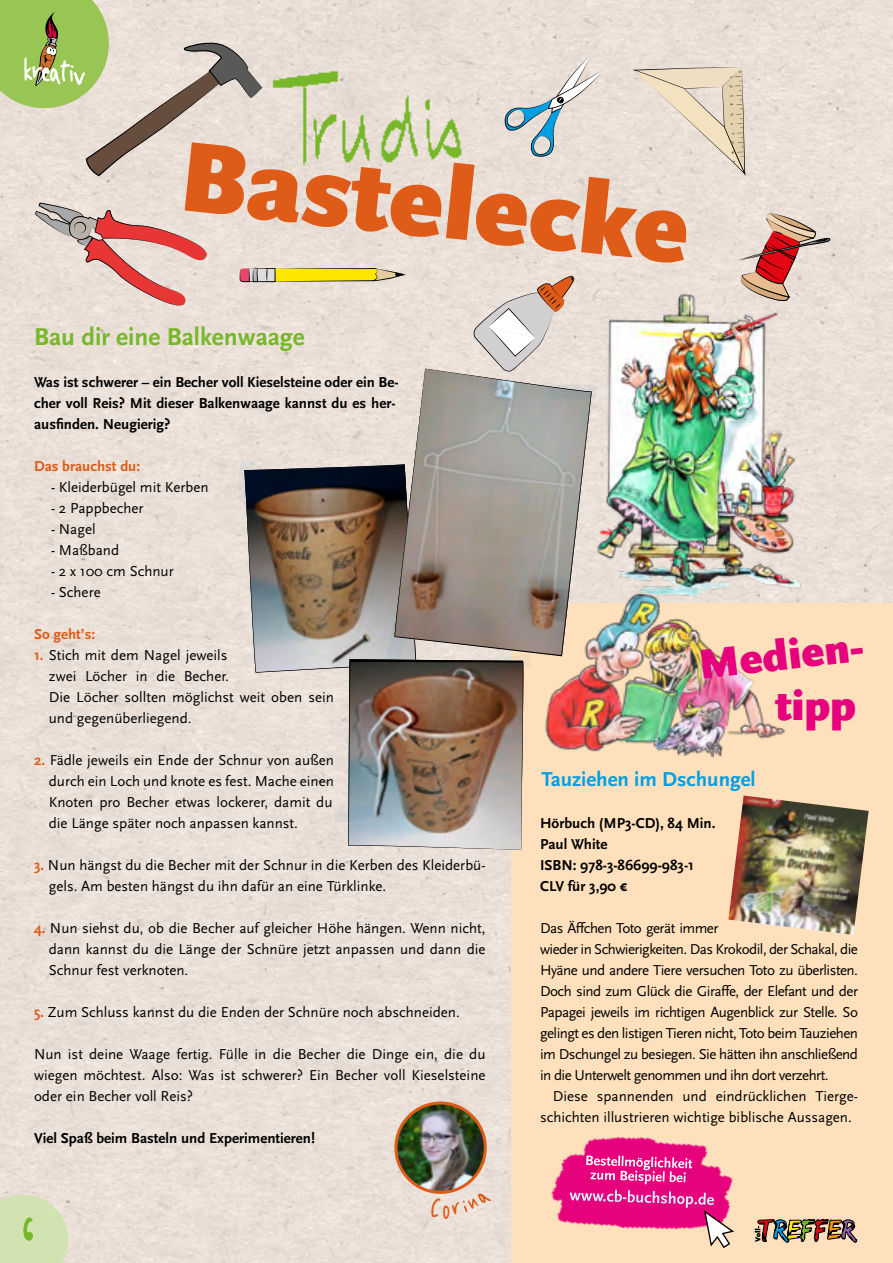
<style>
.page{position:relative;width:893px;height:1263px;background:#eae0d8}
.page>*{position:absolute;margin:0;border:0;box-sizing:border-box;transform-origin:0 0}
.t1{font:103.5px "Handschrift";color:#76b82a}
.t2{font:51px "Handschrift";letter-spacing:-.11em;color:#fff}
.t3{font:900 43.65px "Scala Sans OT";color:#e6007d}
.t4{font:700 25.5px "Scala Sans OT";color:#76b82a}
.t5{font:700 21px "Scala Sans OT";color:#009fe3}
.t6{font:15px/21px "Scala Sans OT";color:#000}
.t7{font:15px/21px "Scala Sans OT";letter-spacing:-.035em;color:#000}
.t8{font:700 15px/21px "Scala Sans OT";color:#000}
.t9{font:700 15px "Scala Sans OT";color:#de5b18}
.s1{font-weight:700;color:#de5b18}
</style>
<div class="page">
<div style="left:512px;top:604px;width:381px;height:659px;background:#fee0bc"></div>
<img style="left:582px;top:270px;width:254px;height:334px">
<svg style="left:185px;top:142px;width:502px;height:122px;background:#e5ac8e"></svg>
<img style="left:260px;top:51px;width:222px;height:130px">
<svg style="left:632px;top:67px;width:114px;height:109px;background:#e4d8c7"></svg>
<svg style="left:35px;top:203px;width:176px;height:105px;background:#dfb7b0"></svg>
<svg style="left:739px;top:213px;width:92px;height:88px;background:#d4a79d"></svg>
<svg style="left:473px;top:274px;width:102px;height:95px;background:#ddd0c7"></svg>
<svg style="left:240px;top:268px;width:166px;height:14px;background:#d5be45"></svg>
<svg style="left:505px;top:55px;width:100px;height:102px;background:#d2d3d1"></svg>
<svg style="left:0;top:0;width:262px;height:176px;background:#c8c4a4"></svg>
<svg style="left:766px;top:1219px;width:91px;height:24px"></svg>
<svg style="left:0;top:1195px;width:68px;height:68px;background:#d2e2b4"></svg>
<svg style="left:394px;top:369px;width:198px;height:285px;background:#b1ada7"></svg>
<img style="left:238px;top:459px;width:292px;height:391px">
<svg style="left:549px;top:385px;width:49px;height:14px"></svg>
<img style="left:396px;top:1103px;width:89px;height:89px;border-radius:45px">
<div style="left:394px;top:1101px;width:93px;height:93px;border:3px solid #de5b18;border-radius:50%"></div>
<img style="left:540px;top:593px;width:246px;height:164px">
<img style="left:551px;top:1136px;width:215px;height:107px">
<svg style="left:586px;top:1155px;width:106px;height:29px;background:#ec439e"></svg>
<svg style="left:570px;top:1190px;width:166px;height:58px"></svg>
<img style="left:728px;top:795px;width:141px;height:140px">
<svg style="left:431px;top:1190px;width:60px;height:29px;background:#eadbd0"></svg>
<h2 class="t2" style="left:22px;top:48px;width:67px">kreativ</h2>
<h3 class="t4" style="left:34px;top:322px;width:272px">Bau dir eine Balkenwaage</h3>
<p class="t8" style="left:34px;top:372px;width:366px">Was ist schwerer – ein Becher voll Kieselsteine oder ein Be&shy;cher voll Reis? Mit dieser Balkenwaage kannst du es her&shy;ausfinden. Neugierig?</p>
<p class="t9" style="left:34px;top:457px;width:108px">Das brauchst du:</p>
<p class="t6" style="left:51px;top:477px;width:159px">- Kleiderbügel mit Kerben</p>
<p class="t6" style="left:51px;top:498px;width:94px">- 2 Pappbecher</p>
<p class="t6" style="left:51px;top:519px;width:46px">- Nagel</p>
<p class="t6" style="left:51px;top:540px;width:70px">- Maßband</p>
<p class="t6" style="left:51px;top:561px;width:124px">- 2 x 100 cm Schnur</p>
<p class="t6" style="left:51px;top:582px;width:51px">- Schere</p>
<p class="t9" style="left:34px;top:625px;width:63px">So geht’s:</p>
<p class="t6" style="left:49px;top:645px;width:287px;text-indent:-15px"><span class="s1">1.</span> Stich mit dem Nagel jeweils<br>zwei Löcher in die Becher.<br>Die Löcher sollten möglichst weit oben sein und gegenüberliegend.</p>
<p class="t6" style="left:49px;top:750px;width:287px;text-align:justify;text-indent:-15px"><span class="s1">2.</span> Fädle jeweils ein Ende der Schnur von außen durch ein Loch und knote es fest. Mache einen Knoten pro Becher etwas lockerer, damit du die Länge später noch anpassen kannst.</p>
<p class="t6" style="left:49px;top:855px;width:438px;text-indent:-15px"><span class="s1">3.</span> Nun hängst du die Becher mit der Schnur in die Kerben des Kleiderbü&shy;gels. Am besten hängst du ihn dafür an eine Türklinke.</p>
<p class="t6" style="left:49px;top:918px;width:438px;text-align:justify;text-indent:-15px"><span class="s1">4.</span> Nun siehst du, ob die Becher auf gleicher Höhe hängen. Wenn nicht, dann kannst du die Länge der Schnüre jetzt anpassen und dann die Schnur fest verknoten.</p>
<p class="t6" style="left:34px;top:1002px;width:427px"><span class="s1">5.</span> Zum Schluss kannst du die Enden der Schnüre noch abschneiden.</p>
<p class="t6" style="left:34px;top:1044px;width:453px;text-align:justify">Nun ist deine Waage fertig. Fülle in die Becher die Dinge ein, die du wiegen möchtest. Also: Was ist schwerer? Ein Becher voll Kieselsteine oder ein Becher voll Reis?</p>
<p class="t8" style="left:34px;top:1128px;width:283px">Viel Spaß beim Basteln und Experimentieren!</p>
<h1 class="t1" style="left:18px;top:1189px;width:22px">6</h1>
<h3 class="t3" style="left:696px;top:639px;width:175px;rotate:-6deg">Medien-</h3>
<h3 class="t3" style="left:775px;top:680px;width:82px">tipp</h3>
<h3 class="t5" style="left:542px;top:767px;width:216px">Tauziehen im Dschungel</h3>
<p class="t8" style="left:540px;top:813px;width:177px">Hörbuch (MP3-CD), 84 Min.<br>Paul White<br>ISBN: 978-3-86699-983-1<br>CLV für 3,90 €</p>
<p class="t7" style="left:540px;top:918px;width:320px">Das Äffchen Toto gerät immer<br>wieder in Schwierigkeiten. Das Krokodil, der Schakal, die Hyäne und andere Tiere versuchen Toto zu überlisten.<br>Doch sind zum Glück die Giraffe, der Elefant und der Papagei jeweils im richtigen Augenblick zur Stelle. So gelingt es den listigen Tieren nicht, Toto beim Tauziehen im Dschungel zu besiegen. Sie hätten ihn anschließend in die Unterwelt genommen und ihn dort verzehrt.</p>
<p class="t6" style="left:540px;top:1086px;width:320px;text-indent:13px">Diese spannenden und eindrücklichen Tierge&shy;schichten illustrieren wichtige biblische Aussagen.</p>
</div>
